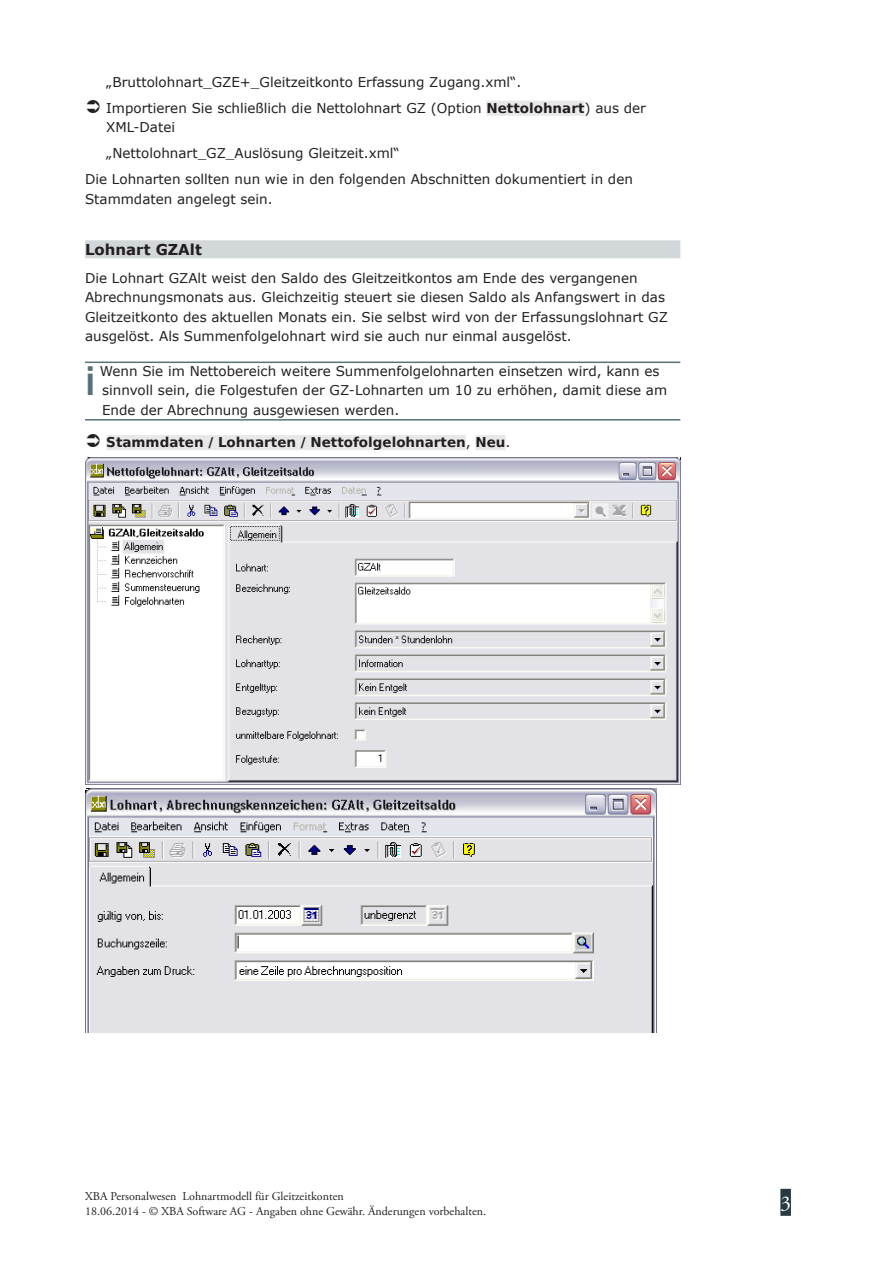
<style>
.page{position:relative;width:893px;height:1263px;background:#fff}
.page>*{position:absolute;margin:0;border:0;box-sizing:border-box;transform-origin:0 0}
.Hinweis{font:500 42.75px "Franklin Gothic";color:#587178}
.t1{font:21px "Adobe Garamond Pro";color:#fff}
.U2{font:700 15px "Verdana";color:#231f20}
.Standard_Lauftext{font:13.5px/19.5px "Verdana";color:#231f20}
.Hinweis-2{font:13.5px/19.5px "Verdana";color:#231f20}
.Einzug_ohne{font:13.5px "Verdana";color:#231f20}
.t2{font:700 13.5px "Bitstream Vera Sans";color:#231f20}
.t3{font:12px/14.4px "Adobe Garamond Pro";color:#231f20}
.s1{font-family:"Bitstream Vera Sans";font-weight:700}
.s2{font-family:"Verdana";font-weight:400}
</style>
<div class="page">
<div style="left:780px;top:1189px;width:11px;height:27px;background:#273a3f"></div>
<div style="left:486px;top:101px;width:98px;height:15px;background:#e9e8e9"></div>
<div style="left:85px;top:240px;width:595px;height:18px;background:#d2d7da"></div>
<hr style="left:85px;top:362px;width:595px;height:1px;background:#587178">
<hr style="left:85px;top:419px;width:595px;height:2px;background:#587178">
<div style="left:106px;top:435px;width:360px;height:15px;background:#e9e8e9"></div>
<div style="left:475px;top:435px;width:31px;height:15px;background:#e9e8e9"></div>
<img style="left:85px;top:457px;width:595px;height:327px">
<img style="left:85px;top:788px;width:571px;height:245px">
<p class="Einzug_ohne" style="left:106px;top:73px;width:417px">„Bruttolohnart_GZE+_Gleitzeitkonto Erfassung Zugang.xml“.</p>
<p class="Standard_Lauftext" style="left:106px;top:98px;width:541px">Importieren Sie schließlich die Nettolohnart GZ (Option <span class="s1">Nettolohnart</span>) aus der<br>XML-Datei</p>
<p class="Einzug_ohne" style="left:106px;top:144px;width:295px">„Nettolohnart_GZ_Auslösung Gleitzeit.xml“</p>
<p class="Standard_Lauftext" style="left:85px;top:169px;width:549px">Die Lohnarten sollten nun wie in den folgenden Abschnitten dokumentiert in den<br>Stammdaten angelegt sein.</p>
<p class="U2" style="left:85px;top:239px;width:118px">Lohnart GZAlt</p>
<p class="Standard_Lauftext" style="left:85px;top:268px;width:584px">Die Lohnart GZAlt weist den Saldo des Gleitzeitkontos am Ende des vergangenen Abrechnungsmonats aus. Gleichzeitig steuert sie diesen Saldo als Anfangswert in das Gleitzeitkonto des aktuellen Monats ein. Sie selbst wird von der Erfassungslohnart GZ ausgelöst. Als Summenfolgelohnart wird sie auch nur einmal ausgelöst.</p>
<p class="Hinweis" style="left:85px;top:355px;width:12px">i</p>
<p class="Hinweis-2" style="left:100px;top:361px;width:569px">Wenn Sie im Nettobereich weitere Summenfolgelohnarten einsetzen wird, kann es sinnvoll sein, die Folgestufen der GZ-Lohnarten um 10 zu erhöhen, damit diese am<br>Ende der Abrechnung ausgewiesen werden.</p>
<p class="t2" style="left:106px;top:434px;width:406px">Stammdaten / Lohnarten / Nettofolgelohnarten<span class="s2">,</span> Neu<span class="s2">.</span></p>
<p class="t3" style="left:85px;top:1190px;width:403px">XBA Personalwesen Lohnartmodell für Gleitzeitkonten<br>18.06.2014 - © XBA Software AG - Angaben ohne Gewähr. Änderungen vorbehalten.</p>
<h2 class="t1" style="left:780px;top:1190px;width:12px">3</h2>
</div>
